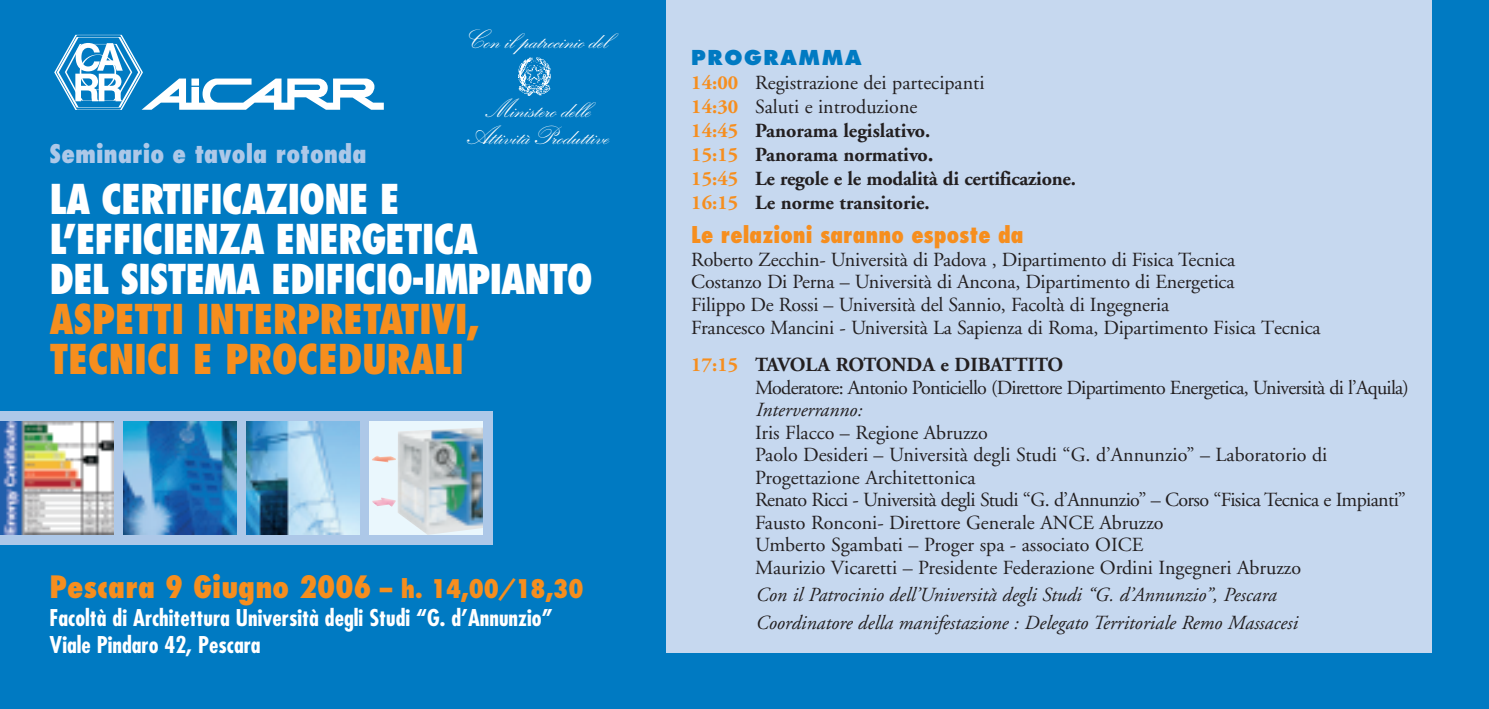
<style>
.page{position:relative;width:1489px;height:709px;background:#fff}
.page>*{position:absolute;margin:0;border:0;box-sizing:border-box;transform-origin:0 0}
.t1{font:800 condensed 40px/40px "Futura";letter-spacing:-.03em;color:#fff}
.t2{font:800 condensed 40px/40px "Futura";letter-spacing:-.01em;color:#f68e1e}
.t3{font:800 condensed 30px "Futura";color:#f68e1e}
.t4{font:700 26.25px/26.2px "Kuenstler Script Two";color:#fff;text-align:center}
.t5{font:800 condensed 25px "Futura";color:#adc8e8}
.t6{font:700 condensed 22.5px/27.5px "Futura";color:#fff}
.t7{font:800 condensed 22.5px "Futura";color:#f68e1e}
.t8{font:20px/22.5px "Adobe Garamond";letter-spacing:-.01em;color:#231f20}
.t9{font:700 20px/24px "Adobe Garamond";color:#231f20}
.t10{font:italic 20px/27.5px "Adobe Garamond";color:#231f20}
.t11{font:20px/22.5px "Adobe Garamond";letter-spacing:-.035em;color:#231f20}
.t12{font:800 20px "Futura";letter-spacing:.085em;color:#007ac2}
.s1{font-size:25px}
.s2{color:#f68e1e}
.s3{font-weight:400}
.s4{font-family:"Futura";font-weight:800}
.s5{font-weight:700;color:#f68e1e}
.s6{font-weight:700}
</style>
<div class="page">
<div style="left:0;top:0;width:1488px;height:709px;background:#007ac2"></div>
<div style="left:666px;top:0;width:765px;height:652px;background:#c6d8ef"></div>
<svg style="left:54px;top:35px;width:330px;height:75px"></svg>
<div style="left:0;top:411px;width:492px;height:133px;background:#adc8e8"></div>
<div style="left:369px;top:421px;width:114px;height:113px;background:#eaf7fd"></div>
<img style="left:372px;top:427px;width:111px;height:107px">
<img style="left:123px;top:421px;width:113px;height:113px">
<img style="left:0;top:421px;width:113px;height:113px">
<img style="left:246px;top:421px;width:113px;height:113px">
<img style="left:518px;top:58px;width:32px;height:37px">
<p class="t5" style="left:50px;top:143px;width:318px">Seminario e tavola rotonda</p>
<h3 class="t4" style="left:464px;top:29px;width:156px">Con ilpatrocinio del</h3>
<h3 class="t4" style="left:463px;top:98px;width:144px">Ministero delle<br>Attività Produttive</h3>
<h1 class="t1" style="left:50px;top:182px;width:545px">LA CERTIFICAZIONE E<br>L’EFFICIENZA ENERGETICA<br>DEL SISTEMA EDIFICIO-IMPIANTO</h1>
<h1 class="t2" style="left:50px;top:302px;width:431px">ASPETTI INTERPRETATIVI,<br>TECNICI E PROCEDURALI</h1>
<h2 class="t3" style="left:50px;top:574px;width:535px">Pescara 9 Giugno 2006 <span class="s1">– h. 14,00/18,30</span></h2>
<p class="t6" style="left:50px;top:605px;width:504px">Facoltà di Architettura Università degli Studi “G. d’Annunzio”<br>Viale Pindaro 42, Pescara</p>
<p class="t12" style="left:691px;top:49px;width:172px">PROGRAMMA</p>
<p class="t9" style="left:691px;top:73px;width:386px"><span class="s2">14:00</span> <span class="s3">Registrazione dei partecipanti<br></span><span class="s2">14:30</span> <span class="s3">Saluti e introduzione<br></span><span class="s2">14:45</span> Panorama legislativo.<br><span class="s2">15:15</span> Panorama normativo<span class="s4">.<br></span><span class="s2">15:45</span> Le regole e le modalità di certificazione.<br><span class="s2">16:15</span> Le norme transitorie.</p>
<p class="t7" style="left:691px;top:225px;width:334px">Le relazioni saranno esposte da</p>
<p class="t8" style="left:691px;top:249px;width:631px">Roberto Zecchin- Università di Padova , Dipartimento di Fisica Tecnica<br>Costanzo Di Perna – Università di Ancona, Dipartimento di Energetica<br>Filippo De Rossi – Università del Sannio, Facoltà di Ingegneria<br>Francesco Mancini - Università La Sapienza di Roma, Dipartimento Fisica Tecnica</p>
<p class="t11" style="left:755px;top:355px;width:655px;text-indent:-64px"><span class="s5">17:15</span> <span class="s6">TAVOLA ROTONDA e DIBATTITO<br></span>Moderatore: Antonio Ponticiello (Direttore Dipartimento Energetica, Università di l’Aquila)</p>
<p class="t10" style="left:755px;top:398px;width:108px">Interverranno:</p>
<p class="t8" style="left:755px;top:423px;width:652px">Iris Flacco – Regione Abruzzo<br>Paolo Desideri – Università degli Studi “G. d’Annunzio” – Laboratorio di Progettazione Architettonica<br>Renato Ricci - Università degli Studi “G. d’Annunzio” – Corso “Fisica Tecnica e Impianti” Fausto Ronconi- Direttore Generale ANCE Abruzzo<br>Umberto Sgambati – Proger spa - associato OICE<br>Maurizio Vicaretti – Presidente Federazione Ordini Ingegneri Abruzzo</p>
<p class="t10" style="left:755px;top:583px;width:543px">Con il Patrocinio dell’Università degli Studi “G. d’Annunzio”, Pescara<br>Coordinatore della manifestazione : Delegato Territoriale Remo Massacesi</p>
</div>
